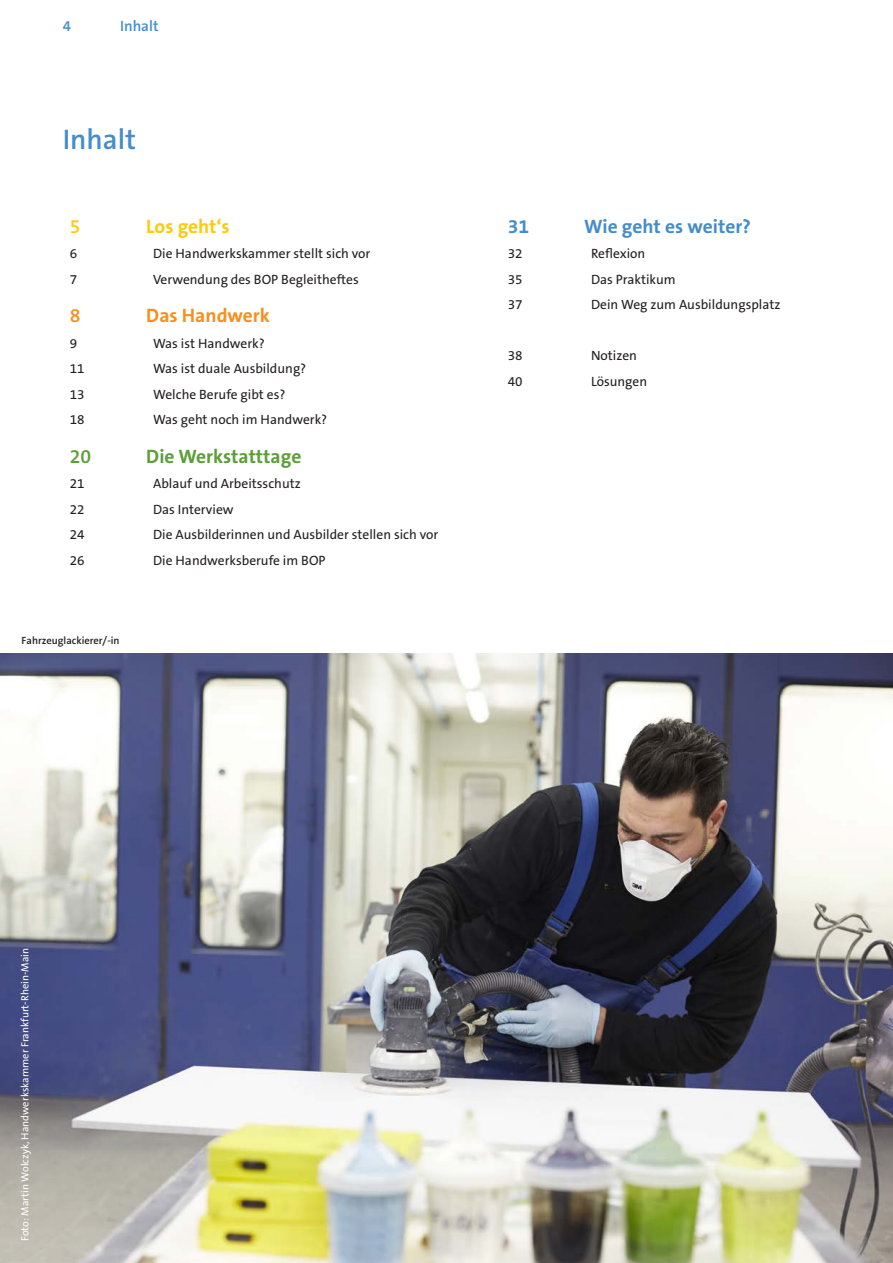
<style>
.page{position:relative;width:893px;height:1263px;background:#fff}
.page>*{position:absolute;margin:0;border:0;box-sizing:border-box;transform-origin:0 0}
.t1{font:600 28.5px "The Sans B W6";color:#448dcb}
.t2{font:700 19.5px "The Sans B W7";color:#448dcb}
.t3{font:700 19.5px "The Sans B W7";color:#5b9f37}
.t4{font:700 19.5px "The Sans B W7";color:#f68f1e}
.t5{font:700 19.5px "The Sans B W7";letter-spacing:-.005em;color:#feca0a}
.t6{font:600 19.5px "The Sans B W6";color:#5b9f37}
.t7{font:600 19.5px "The Sans B W6";color:#feca0a}
.t8{font:600 19.5px "The Sans B W6";color:#f68f1e}
.t9{font:600 15px "The Sans B W6";color:#448dcb}
.t10{font:13.5px "The Sans B W5 Plain";color:#231f20}
.t11{font:10.5px "The Sans B W5 Plain";color:#fff}
.t12{font:600 10.5px "The Sans B W6";color:#231f20}
</style>
<div class="page">
<img style="left:0;top:653px;width:893px;height:610px">
<p class="t9" style="left:63px;top:17px;width:10px">4</p>
<p class="t9" style="left:120px;top:17px;width:40px">Inhalt</p>
<h1 class="t1" style="left:63px;top:121px;width:75px">Inhalt</h1>
<h2 class="t7" style="left:70px;top:214px;width:12px">5</h2>
<h2 class="t5" style="left:146px;top:214px;width:85px">Los geht‘s</h2>
<p class="t10" style="left:70px;top:245px;width:9px">6</p>
<p class="t10" style="left:153px;top:245px;width:219px">Die Handwerkskammer stellt sich vor</p>
<p class="t10" style="left:70px;top:271px;width:9px">7</p>
<p class="t10" style="left:153px;top:271px;width:207px">Verwendung des BOP Begleitheftes</p>
<h2 class="t8" style="left:70px;top:303px;width:12px">8</h2>
<h2 class="t4" style="left:146px;top:303px;width:125px">Das Handwerk</h2>
<p class="t10" style="left:70px;top:334px;width:9px">9</p>
<p class="t10" style="left:153px;top:334px;width:113px">Was ist Handwerk?</p>
<p class="t10" style="left:70px;top:360px;width:16px">11</p>
<p class="t10" style="left:153px;top:360px;width:155px">Was ist duale Ausbildung?</p>
<p class="t10" style="left:70px;top:385px;width:16px">13</p>
<p class="t10" style="left:153px;top:385px;width:134px">Welche Berufe gibt es?</p>
<p class="t10" style="left:70px;top:411px;width:16px">18</p>
<p class="t10" style="left:153px;top:411px;width:176px">Was geht noch im Handwerk?</p>
<h2 class="t6" style="left:70px;top:444px;width:23px">20</h2>
<h2 class="t3" style="left:146px;top:444px;width:157px">Die Werkstatttage</h2>
<p class="t10" style="left:70px;top:475px;width:16px">21</p>
<p class="t10" style="left:153px;top:475px;width:149px">Ablauf und Arbeitsschutz</p>
<p class="t10" style="left:70px;top:500px;width:16px">22</p>
<p class="t10" style="left:153px;top:500px;width:82px">Das Interview</p>
<p class="t10" style="left:70px;top:526px;width:16px">24</p>
<p class="t10" style="left:153px;top:526px;width:287px">Die Ausbilderinnen und Ausbilder stellen sich vor</p>
<p class="t10" style="left:70px;top:551px;width:16px">26</p>
<p class="t10" style="left:153px;top:551px;width:174px">Die Handwerksberufe im BOP</p>
<p class="t12" style="left:22px;top:633px;width:99px">Fahrzeuglackierer/-in</p>
<h2 class="t2" style="left:508px;top:214px;width:23px">31</h2>
<h2 class="t2" style="left:584px;top:214px;width:168px">Wie geht es weiter?</h2>
<p class="t10" style="left:508px;top:245px;width:16px">32</p>
<p class="t10" style="left:591px;top:245px;width:56px">Reflexion</p>
<p class="t10" style="left:508px;top:271px;width:16px">35</p>
<p class="t10" style="left:591px;top:271px;width:86px">Das Praktikum</p>
<p class="t10" style="left:508px;top:296px;width:16px">37</p>
<p class="t10" style="left:591px;top:296px;width:191px">Dein Weg zum Ausbildungsplatz</p>
<p class="t10" style="left:508px;top:347px;width:16px">38</p>
<p class="t10" style="left:591px;top:347px;width:47px">Notizen</p>
<p class="t10" style="left:508px;top:373px;width:16px">40</p>
<p class="t10" style="left:591px;top:373px;width:58px">Lösungen</p>
<p class="t11" style="left:18px;top:1241px;width:294px;rotate:-90deg">Foto: Martin Wolczyk, Handwerkskammer Frankfurt-Rhein-Main</p>
</div>
